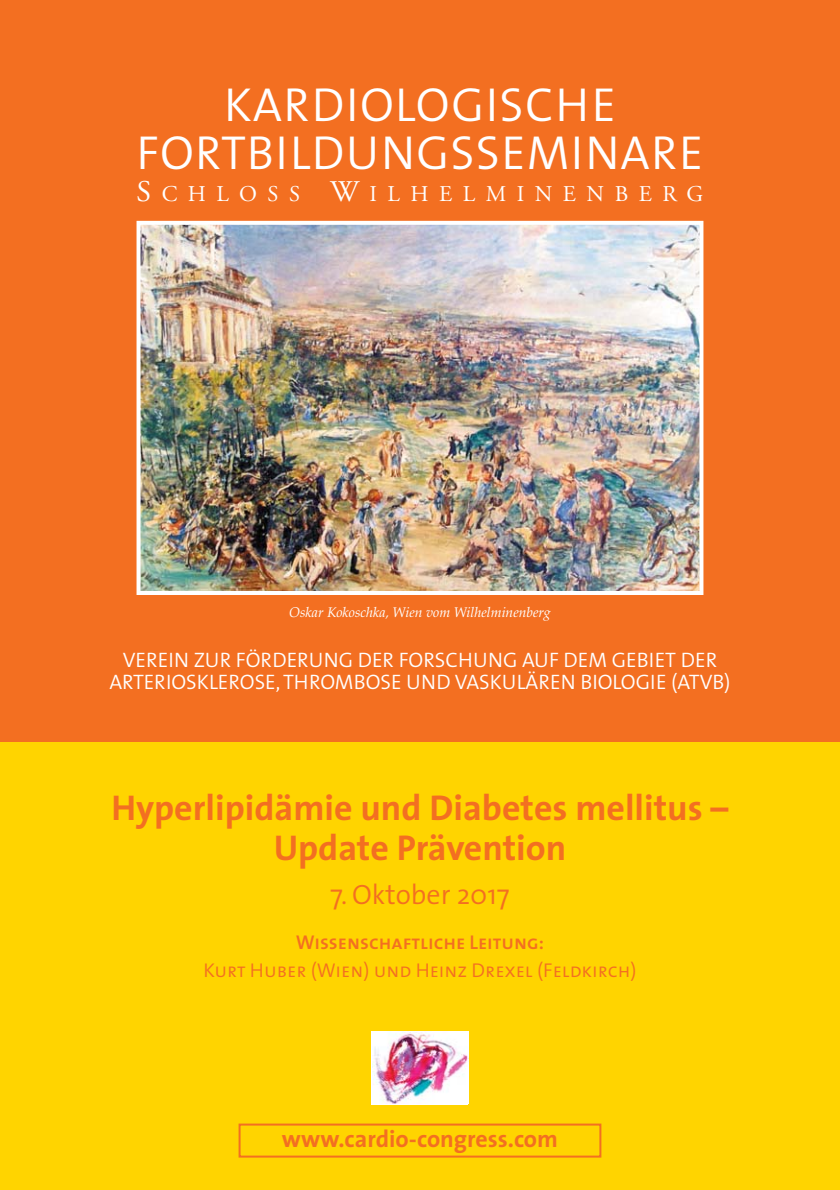
<style>
.page{position:relative;width:840px;height:1190px;background:#fff}
.page>*{position:absolute;margin:0;border:0;box-sizing:border-box;transform-origin:0 0}
.t1{font:300 48px/48px "The Sans";letter-spacing:.03em;color:#fff;text-align:center}
.t2{font:700 36px/40px "The Sans";color:#f36f21;text-align:center}
.t3{font:300 28px "The Sans";color:#f36f21}
.t4{font:700 24px "The Sans";color:#f36f21}
.t5{font:22.4px "Adobe Garamond Pro";letter-spacing:.465em;color:#fff}
.t6{font:21px/22px "The Sans Semi Light Caps";color:#fff;text-align:center}
.t7{font:20px "The Sans Semi Light Caps";color:#f36f21}
.t8{font:20px "The Sans Semi Bold Caps";color:#f36f21}
.t9{font:italic 14px "Palatino";color:#fff}
.s1{font-size:30px}
</style>
<div class="page">
<div style="left:0;top:0;width:840px;height:742px;background:#f36f21"></div>
<img style="left:142px;top:226px;width:556px;height:364px">
<div style="left:137px;top:221px;width:566px;height:374px;border:4px solid #fff"></div>
<div style="left:0;top:742px;width:840px;height:448px;background:#ffd400"></div>
<div style="left:239px;top:1124px;width:362px;height:34px;border:2px solid #f36f21"></div>
<img style="left:372px;top:1032px;width:96px;height:72px">
<h1 class="t1" style="left:137px;top:86px;width:568px">KARDIOLOGISCHE<br>FORTBILDUNGSSEMINARE</h1>
<p class="t5" style="left:137px;top:180px;width:568px"><span class="s1">S</span>CHLOSS <span class="s1">W</span>ILHELMINENBERG</p>
<p class="t9" style="left:289px;top:606px;width:263px">Oskar Kokoschka, Wien vom Wilhelminenberg</p>
<p class="t6" style="left:109px;top:649px;width:623px">VEREIN ZUR FÖRDERUNG DER FORSCHUNG AUF DEM GEBIET DER<br>ARTERIOSKLEROSE, THROMBOSE UND VASKULÄREN BIOLOGIE (ATVB)</p>
<h2 class="t2" style="left:111px;top:792px;width:619px">Hyperlipidämie und Diabetes mellitus –<br>Update Prävention</h2>
<h3 class="t3" style="left:330px;top:884px;width:181px">7. Oktober 2017</h3>
<p class="t8" style="left:296px;top:931px;width:250px">Wissenschaftliche Leitung:</p>
<p class="t7" style="left:203px;top:959px;width:435px">Kurt Huber (Wien) und Heinz Drexel (Feldkirch)</p>
<p class="t4" style="left:282px;top:1129px;width:278px">www.cardio-congress.com</p>
</div>
